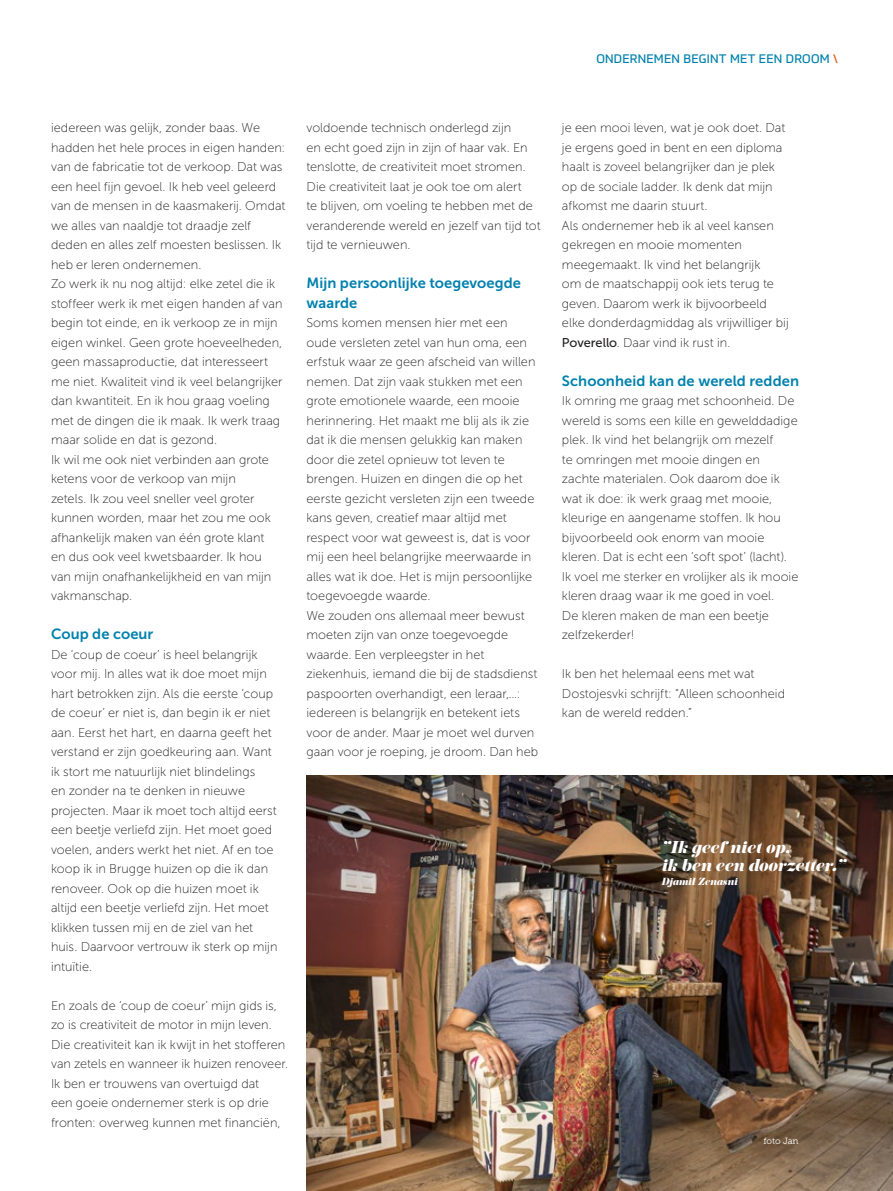
<style>
.page{position:relative;width:893px;height:1191px;background:#fff}
.page>*{position:absolute;margin:0;border:0;box-sizing:border-box;transform-origin:0 0}
._9__Opsomming{font:italic 15px/18px "Eloquent JF Pro";color:#fff}
._6__Titel_in_body{font:14.7px/19.5px "Museo Sans 700";letter-spacing:.005em;color:#0081ad}
._5__Body{font:12.75px/19.5px "Museo Sans 100";color:#231f20}
.aanduiding{font:12px "Prometo";letter-spacing:.02em;color:#0081ad}
._9__Opsomming-2{font:italic 9px "Eloquent JF Pro";color:#fff}
._8__Foto_beschrijvin{font:9px "Museo Slab 300";color:#fff}
.s1{color:#db5c1c}
.s2{font-family:"Museo Sans 500"}
</style>
<div class="page">
<img style="left:306px;top:776px;width:587px;height:415px">
<p class="aanduiding" style="left:596px;top:52px;width:243px">ONDERNEMEN BEGINT MET EEN DROOM <span class="s1">\</span></p>
<p class="_5__Body" style="left:51px;top:118px;width:236px">iedereen was gelijk, zonder baas. We hadden het hele proces in eigen handen: van de fabricatie tot de verkoop. Dat was een heel fijn gevoel. Ik heb veel geleerd van de mensen in de kaasmakerij. Omdat we alles van naaldje tot draadje zelf deden en alles zelf moesten beslissen. Ik heb er leren ondernemen.</p>
<p class="_5__Body" style="left:51px;top:274px;width:233px">Zo werk ik nu nog altijd: elke zetel die ik stoffeer werk ik met eigen handen af van begin tot einde, en ik verkoop ze in mijn eigen winkel. Geen grote hoeveelheden, geen massaproductie, dat interesseert me niet. Kwaliteit vind ik veel belangrijker dan kwantiteit. En ik hou graag voeling met de dingen die ik maak. Ik werk traag maar solide en dat is gezond.</p>
<p class="_5__Body" style="left:51px;top:450px;width:222px">Ik wil me ook niet verbinden aan grote ketens voor de verkoop van mijn zetels. Ik zou veel sneller veel groter kunnen worden, maar het zou me ook afhankelijk maken van één grote klant en dus ook veel kwetsbaarder. Ik hou van mijn onafhankelijkheid en van mijn vakmanschap.</p>
<p class="_6__Titel_in_body" style="left:51px;top:624px;width:104px">Coup de coeur</p>
<p class="_5__Body" style="left:51px;top:645px;width:228px">De ‘coup de coeur’ is heel belangrijk voor mij. In alles wat ik doe moet mijn hart betrokken zijn. Als die eerste ‘coup de coeur’ er niet is, dan begin ik er niet aan. Eerst het hart, en daarna geeft het verstand er zijn goedkeuring aan. Want ik stort me natuurlijk niet blindelings<br>en zonder na te denken in nieuwe projecten. Maar ik moet toch altijd eerst een beetje verliefd zijn. Het moet goed voelen, anders werkt het niet. Af en toe koop ik in Brugge huizen op die ik dan renoveer. Ook op die huizen moet ik altijd een beetje verliefd zijn. Het moet klikken tussen mij en de ziel van het huis. Daarvoor vertrouw ik sterk op mijn intuïtie.</p>
<p class="_5__Body" style="left:51px;top:996px;width:239px">En zoals de ‘coup de coeur’ mijn gids is, zo is creativiteit de motor in mijn leven.<br>Die creativiteit kan ik kwijt in het stofferen van zetels en wanneer ik huizen renoveer.<br>Ik ben er trouwens van overtuigd dat<br>een goeie ondernemer sterk is op drie fronten: overweg kunnen met financiën,</p>
<p class="_5__Body" style="left:306px;top:118px;width:236px">voldoende technisch onderlegd zijn<br>en echt goed zijn in zijn of haar vak. En tenslotte, de creativiteit moet stromen.<br>Die creativiteit laat je ook toe om alert<br>te blijven, om voeling te hebben met de veranderende wereld en jezelf van tijd tot tijd te vernieuwen.</p>
<p class="_6__Titel_in_body" style="left:306px;top:273px;width:216px">Mijn persoonlijke toegevoegde waarde</p>
<p class="_5__Body" style="left:306px;top:313px;width:231px">Soms komen mensen hier met een oude versleten zetel van hun oma, een erfstuk waar ze geen afscheid van willen nemen. Dat zijn vaak stukken met een grote emotionele waarde, een mooie herinnering. Het maakt me blij als ik zie dat ik die mensen gelukkig kan maken door die zetel opnieuw tot leven te brengen. Huizen en dingen die op het eerste gezicht versleten zijn een tweede kans geven, creatief maar altijd met respect voor wat geweest is, dat is voor mij een heel belangrijke meerwaarde in alles wat ik doe. Het is mijn persoonlijke toegevoegde waarde.</p>
<p class="_5__Body" style="left:306px;top:606px;width:233px">We zouden ons allemaal meer bewust moeten zijn van onze toegevoegde waarde. Een verpleegster in het ziekenhuis, iemand die bij de stadsdienst paspoorten overhandigt, een leraar,…: iedereen is belangrijk en betekent iets voor de ander. Maar je moet wel durven gaan voor je roeping, je droom. Dan heb</p>
<p class="_5__Body" style="left:562px;top:118px;width:225px">je een mooi leven, wat je ook doet. Dat je ergens goed in bent en een diploma haalt is zoveel belangrijker dan je plek op de sociale ladder. Ik denk dat mijn afkomst me daarin stuurt.</p>
<p class="_5__Body" style="left:562px;top:216px;width:228px">Als ondernemer heb ik al veel kansen gekregen en mooie momenten meegemaakt. Ik vind het belangrijk<br>om de maatschappij ook iets terug te geven. Daarom werk ik bijvoorbeeld elke donderdagmiddag als vrijwilliger bij <span class="s2">Poverello</span>. Daar vind ik rust in.</p>
<p class="_6__Titel_in_body" style="left:562px;top:371px;width:239px">Schoonheid kan de wereld redden</p>
<p class="_5__Body" style="left:562px;top:391px;width:238px">Ik omring me graag met schoonheid. De wereld is soms een kille en gewelddadige plek. Ik vind het belangrijk om mezelf<br>te omringen met mooie dingen en zachte materialen. Ook daarom doe ik wat ik doe: ik werk graag met mooie, kleurige en aangename stoffen. Ik hou bijvoorbeeld ook enorm van mooie kleren. Dat is echt een ‘soft spot’ (lacht).<br>Ik voel me sterker en vrolijker als ik mooie kleren draag waar ik me goed in voel.<br>De kleren maken de man een beetje zelfzekerder!</p>
<p class="_5__Body" style="left:562px;top:664px;width:225px">Ik ben het helemaal eens met wat<br>Dostojesvki schrijft: “Alleen schoonheid kan de wereld redden.”</p>
<p class="_9__Opsomming" style="left:661px;top:839px;width:185px">"Ik geef niet op,<br>ik ben een doorzetter."</p>
<p class="_9__Opsomming-2" style="left:661px;top:876px;width:78px">Djamil Zenasni</p>
<p class="_8__Foto_beschrijvin" style="left:763px;top:1136px;width:37px">foto Jan</p>
</div>
